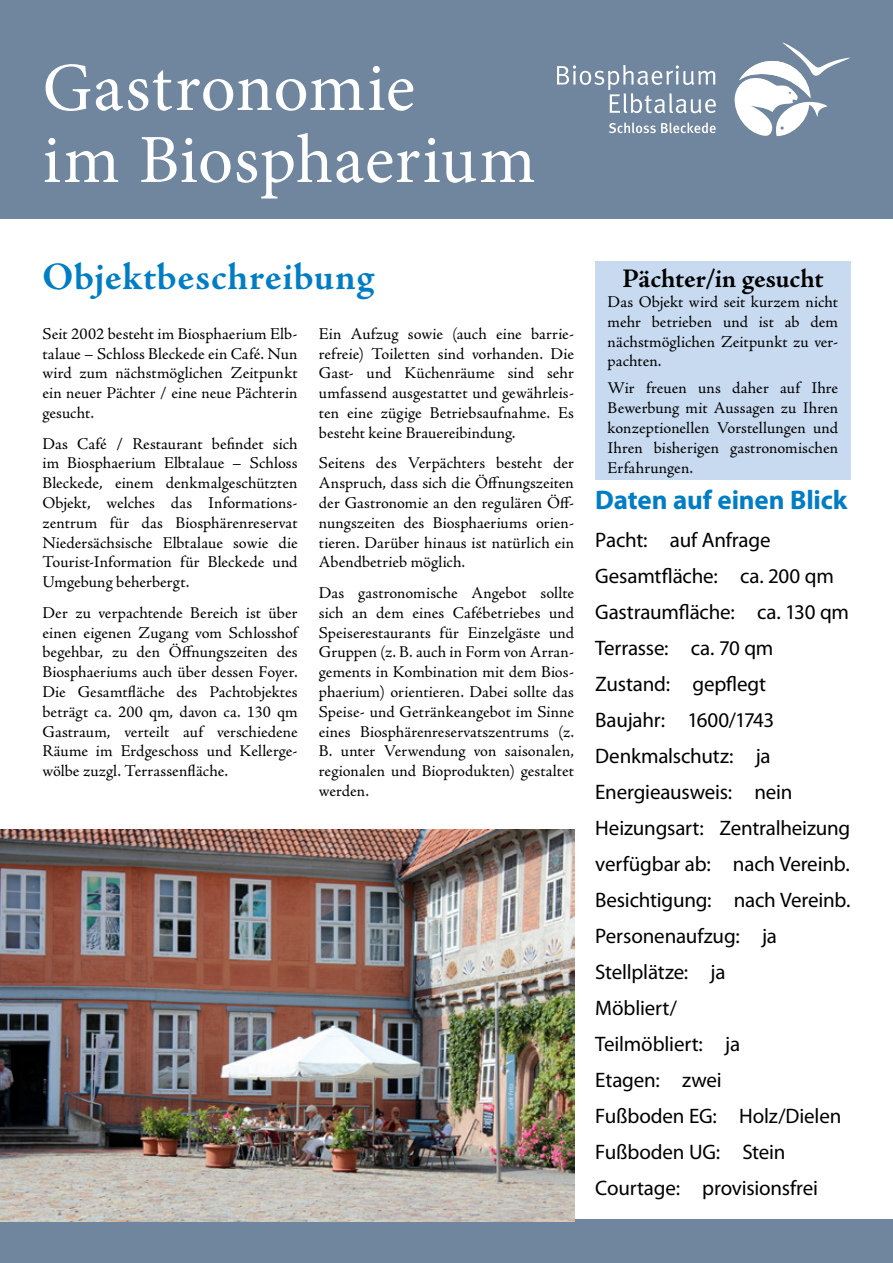
<style>
.page{position:relative;width:893px;height:1263px;background:#fff}
.page>*{position:absolute;margin:0;border:0;box-sizing:border-box;transform-origin:0 0}
.t1{font:69px/72px "Minion Pro";letter-spacing:.01em;color:#fff}
.t2{font:700 39px "Adobe Jenson Pro";letter-spacing:.02em;color:#007dc5}
.t3{font:700 27px "Myriad Pro";letter-spacing:-.005em;color:#007dc5}
.t4{font:700 27px "Adobe Jenson Pro";color:#000}
.t5{font:21px/36px "Myriad Pro";letter-spacing:-.01em;color:#000}
.t6{font:16.5px/19.8px "Adobe Jenson Pro";letter-spacing:.005em;color:#000;text-align:justify}
</style>
<div class="page">
<div style="left:595px;top:261px;width:255px;height:219px;background:#c7daf0"></div>
<div style="left:1px;top:1220px;width:891px;height:42px;background:#6f869e"></div>
<div style="left:0;top:1219px;width:893px;height:44px;border:2px solid #6f869e"></div>
<div style="left:0;top:0;width:893px;height:219px;background:#6f869e"></div>
<svg style="left:557px;top:65px;width:159px;height:48px"></svg>
<svg style="left:609px;top:122px;width:107px;height:11px"></svg>
<svg style="left:734px;top:43px;width:116px;height:93px"></svg>
<img style="left:0;top:830px;width:574px;height:391px">
<h1 class="t1" style="left:43px;top:52px;width:495px">Gastronomie<br>im Biosphaerium</h1>
<h2 class="t2" style="left:43px;top:255px;width:333px">Objektbeschreibung</h2>
<h3 class="t4" style="left:622px;top:263px;width:202px">Pächter/in gesucht</h3>
<p class="t6" style="left:608px;top:292px;width:232px">Das Objekt wird seit kurzem nicht mehr betrieben und ist ab dem nächstmöglichen Zeitpunkt zu ver&shy;pachten.</p>
<p class="t6" style="left:608px;top:379px;width:232px">Wir freuen uns daher auf Ihre Bewerbung mit Aussagen zu Ihren konzeptionellen Vorstellungen und Ihren bisherigen gastronomischen Erfahrungen.</p>
<p class="t6" style="left:319px;top:324px;width:257px">Ein Aufzug sowie (auch eine barrie&shy;refreie) Toiletten sind vorhanden. Die Gast- und Küchenräume sind sehr umfassend ausgestattet und gewährleis&shy;ten eine zügige Betriebsaufnahme. Es besteht keine Brauereibindung.</p>
<p class="t6" style="left:319px;top:454px;width:257px">Seitens des Verpächters besteht der Anspruch, dass sich die Öffnungszeiten der Gastronomie an den regulären Öff&shy;nungszeiten des Biosphaeriums orien&shy;tieren. Darüber hinaus ist natürlich ein Abendbetrieb möglich.</p>
<p class="t6" style="left:319px;top:583px;width:257px">Das gastronomische Angebot sollte sich an dem eines Cafébetriebes und Speiserestaurants für Einzelgäste und Gruppen (z. B. auch in Form von Arran&shy;gements in Kombination mit dem Bios&shy;phaerium) orientieren. Dabei sollte das Speise- und Getränkeangebot im Sinne eines Biosphärenreservatszentrums (z.<br>B. unter Verwendung von saisonalen, regionalen und Bioprodukten) gestaltet werden.</p>
<p class="t6" style="left:43px;top:324px;width:257px">Seit 2002 besteht im Biosphaerium Elb&shy;talaue – Schloss Bleckede ein Café. Nun wird zum nächstmöglichen Zeitpunkt ein neuer Pächter / eine neue Pächterin gesucht.</p>
<p class="t6" style="left:43px;top:434px;width:257px">Das Café / Restaurant befindet sich im Biosphaerium Elbtalaue – Schloss Bleckede, einem denkmalgeschützten Objekt, welches das Informations&shy;zentrum für das Biosphärenreservat Niedersächsische Elbtalaue sowie die Tourist-Information für Bleckede und Umgebung beherbergt.</p>
<p class="t6" style="left:43px;top:603px;width:257px">Der zu verpachtende Bereich ist über einen eigenen Zugang vom Schlosshof begehbar, zu den Öffnungszeiten des Biosphaeriums auch über dessen Foyer.<br>Die Gesamtfläche des Pachtobjektes beträgt ca. 200 qm, davon ca. 130 qm Gastraum, verteilt auf verschiedene Räume im Erdgeschoss und Kellerge&shy;wölbe zuzgl. Terrassenfläche.</p>
<h3 class="t3" style="left:595px;top:483px;width:254px">Daten auf einen Blick</h3>
<p class="t5" style="left:595px;top:521px;width:257px">Pacht: auf Anfrage<br>Gesamtfläche: ca. 200 qm<br>Gastraumfläche: ca. 130 qm<br>Terrasse: ca. 70 qm<br>Zustand: gepflegt<br>Baujahr: 1600/1743<br>Denkmalschutz: ja<br>Energieausweis: nein<br>Heizungsart: Zentralheizung verfügbar ab: nach Vereinb.<br>Besichtigung: nach Vereinb.<br>Personenaufzug: ja<br>Stellplätze: ja<br>Möbliert/<br>Teilmöbliert: ja<br>Etagen: zwei<br>Fußboden EG: Holz/Dielen<br>Fußboden UG: Stein<br>Courtage: provisionsfrei</p>
</div>
